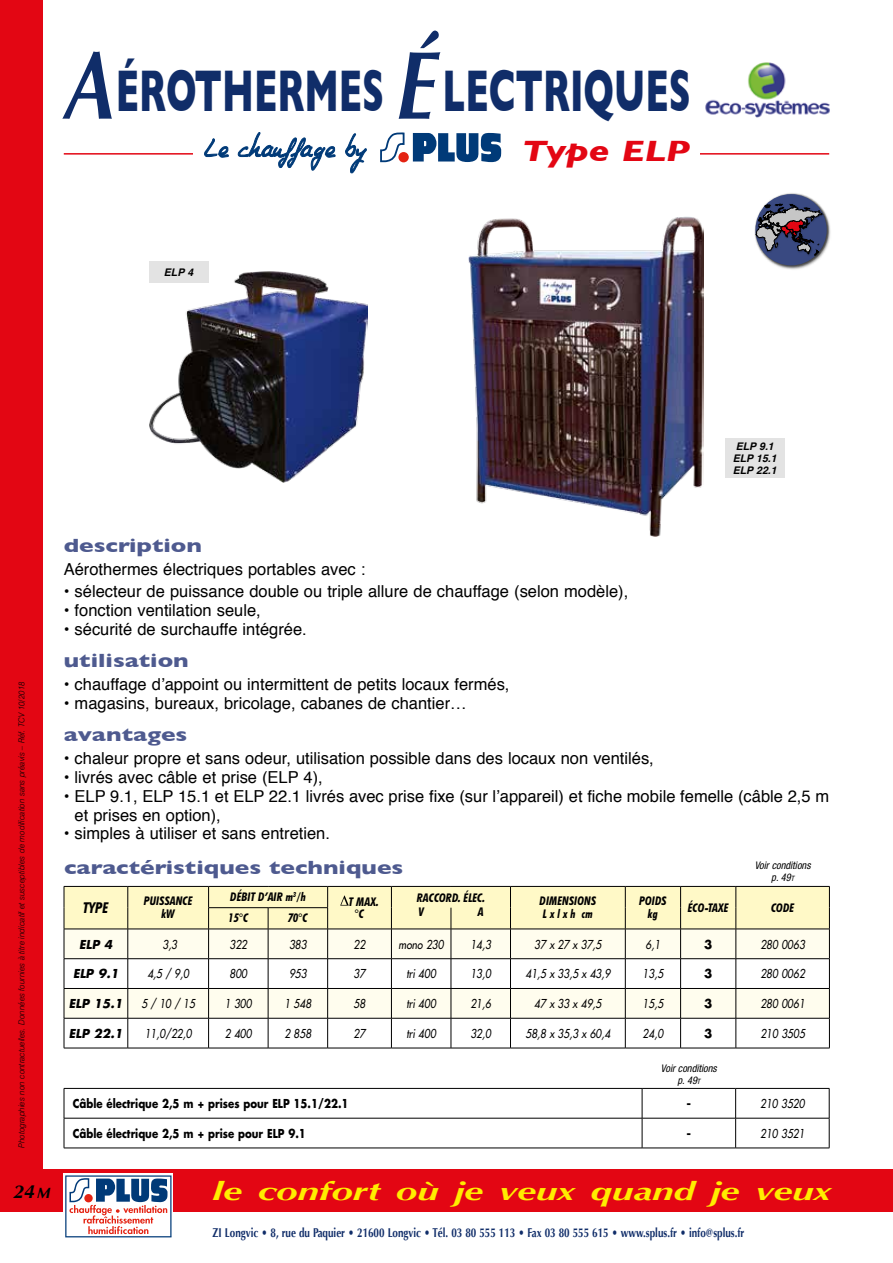
<style>
.page{position:relative;width:893px;height:1263px;background:#fff}
.page>*{position:absolute;margin:0;border:0;box-sizing:border-box;transform-origin:0 0}
.t1{font:700 60px "Gill Sans";color:#102d69;scale:.6 1}
.t2{font:italic 700 30px "Gill Sans";color:#e30613;scale:1.25 1}
.t3{font:italic 700 25.5px "Optima";color:#ffed00;scale:1.5 1}
.t4{font:700 19.5px "Gill Sans";color:#4e5a8f;scale:1.25 1}
.t5{font:italic 700 19.2px "Optima";color:#000}
.t6{font:16.5px/18.8px "Helvetica";color:#000}
.t7{font:italic 700 condensed 15px "Futura BT";color:#000}
.t8{font:700 12.75px "Optima";color:#102d69;scale:.78 1}
.t9{font:italic 12px "Futura";color:#000;scale:.85 1}
.t10{font:italic 700 condensed 12px/12.3px "Futura BT";color:#000;text-align:center}
.t11{font:700 12px "Futura";color:#000;scale:.85 1}
.t12{font:italic 700 12px "Futura";color:#000}
.t13{font:700 12px "Futura";color:#000}
.t14{font:italic condensed 10.5px/12px "Helvetica Neue";color:#000;text-align:center}
.t15{font:italic 700 10.5px/12px "Helvetica";color:#000}
.t16{font:italic 300 8.25px "Swiss 721 BT";letter-spacing:-.005em;color:#000}
.s1{font-family:"Optima";font-style:italic;font-size:97.5px}
.s2{font-size:7.35px}
.s3{font-size:15px}
</style>
<div class="page">
<div style="left:0;top:0;width:43px;height:1212px;background:#e30613"></div>
<hr style="left:64px;top:153px;width:765px;height:2px;background:#e30613">
<div style="left:64px;top:1174px;width:109px;height:65px;background:#93abc5"></div>
<svg style="left:43px;top:1169px;width:850px;height:68px"></svg>
<svg style="left:512px;top:153px;width:187px;height:2px"></svg>
<hr style="left:64px;top:1048px;width:64px;height:1px;background:#000">
<hr style="left:128px;top:1048px;width:81px;height:1px;background:#000">
<hr style="left:209px;top:1048px;width:59px;height:1px;background:#000">
<hr style="left:268px;top:1048px;width:60px;height:1px;background:#000">
<hr style="left:328px;top:1048px;width:63px;height:1px;background:#000">
<hr style="left:391px;top:1048px;width:60px;height:1px;background:#000">
<hr style="left:451px;top:1048px;width:59px;height:1px;background:#000">
<hr style="left:510px;top:1048px;width:115px;height:1px;background:#000">
<hr style="left:625px;top:1048px;width:56px;height:1px;background:#000">
<hr style="left:681px;top:1048px;width:55px;height:1px;background:#000">
<hr style="left:736px;top:1048px;width:94px;height:1px;background:#000">
<svg style="left:64px;top:886px;width:766px;height:162px"></svg>
<hr style="left:64px;top:1088px;width:578px;height:1px;background:#000">
<svg style="left:64px;top:1089px;width:1px;height:29px"></svg>
<hr style="left:642px;top:1088px;width:94px;height:1px;background:#000">
<svg style="left:642px;top:1089px;width:1px;height:29px"></svg>
<hr style="left:736px;top:1088px;width:93px;height:1px;background:#000">
<svg style="left:735px;top:1089px;width:1px;height:29px"></svg>
<svg style="left:829px;top:1089px;width:1px;height:29px"></svg>
<hr style="left:64px;top:1118px;width:578px;height:1px;background:#000">
<hr style="left:64px;top:1118px;width:1px;height:30px;background:#000">
<hr style="left:642px;top:1118px;width:94px;height:1px;background:#000">
<hr style="left:642px;top:1118px;width:1px;height:30px;background:#000">
<hr style="left:736px;top:1118px;width:93px;height:1px;background:#000">
<hr style="left:735px;top:1118px;width:1px;height:30px;background:#000">
<hr style="left:829px;top:1118px;width:1px;height:30px;background:#000">
<hr style="left:64px;top:1148px;width:578px;height:1px;background:#000">
<hr style="left:642px;top:1148px;width:94px;height:1px;background:#000">
<hr style="left:736px;top:1148px;width:93px;height:1px;background:#000">
<div style="left:725px;top:438px;width:59px;height:40px;background:#e3e3e3"></div>
<img style="left:705px;top:62px;width:125px;height:56px">
<img style="left:149px;top:271px;width:218px;height:211px">
<img style="left:468px;top:217px;width:235px;height:320px">
<div style="left:193px;top:123px;width:319px;height:60px;background:#fff"></div>
<svg style="left:380px;top:132px;width:25px;height:31px"></svg>
<div style="left:398px;top:152px;width:11px;height:10px;background:#e42313;border-radius:50%"></div>
<svg style="left:413px;top:132px;width:88px;height:30px"></svg>
<svg style="left:204px;top:138px;width:25px;height:20px"></svg>
<svg style="left:238px;top:132px;width:98px;height:39px"></svg>
<svg style="left:345px;top:133px;width:22px;height:40px"></svg>
<div style="left:754px;top:193px;width:78px;height:78px;background:#000;opacity:.5"></div>
<img style="left:754px;top:193px;width:75px;height:75px">
<svg style="left:755px;top:194px;width:72px;height:71px;background:#6d6e87"></svg>
<svg style="left:149px;top:261px;width:59px;height:22px"></svg>
<h1 class="t1" style="left:64px;top:43px;width:1046px"><span class="s1">A</span>ÉROTHERMES <span class="s1">É</span>LECTRIQUES</h1>
<h2 class="t2" style="left:521px;top:133px;width:137px">Type ELP</h2>
<p class="t15" style="left:164px;top:266px;width:31px">ELP 4</p>
<p class="t15" style="left:733px;top:440px;width:45px">ELP 9.1<br>ELP 15.1<br>ELP 22.1</p>
<p class="t4" style="left:64px;top:530px;width:112px">description</p>
<p class="t6" style="left:64px;top:560px;width:303px">Aérothermes électriques portables avec :</p>
<p class="t6" style="left:64px;top:582px;width:566px">• sélecteur de puissance double ou triple allure de chauffage (selon modèle),</p>
<p class="t6" style="left:64px;top:601px;width:199px">• fonction ventilation seule,</p>
<p class="t6" style="left:64px;top:620px;width:245px">• sécurité de surchauffe intégrée.</p>
<p class="t4" style="left:64px;top:645px;width:102px">utilisation</p>
<p class="t6" style="left:64px;top:675px;width:447px">• chauffage d’appoint ou intermittent de petits locaux fermés,</p>
<p class="t6" style="left:64px;top:694px;width:404px">• magasins, bureaux, bricolage, cabanes de chantier…</p>
<p class="t4" style="left:64px;top:719px;width:100px">avantages</p>
<p class="t6" style="left:64px;top:750px;width:592px">• chaleur propre et sans odeur, utilisation possible dans des locaux non ventilés,</p>
<p class="t6" style="left:64px;top:768px;width:261px">• livrés avec câble et prise (ELP 4),</p>
<p class="t6" style="left:75px;top:787px;width:756px;text-indent:-11px">• ELP 9.1, ELP 15.1 et ELP 22.1 livrés avec prise fixe (sur l’appareil) et fiche mobile femelle (câble 2,5 m et prises en option),</p>
<p class="t6" style="left:64px;top:825px;width:268px">• simples à utiliser et sans entretien.</p>
<p class="t4" style="left:64px;top:852px;width:273px">caractéristiques techniques</p>
<p class="t14" style="left:755px;top:859px;width:57px">Voir conditions p. 49<span class="s2">t</span></p>
<p class="t7" style="left:83px;top:898px;width:27px">TYPE</p>
<p class="t10" style="left:144px;top:895px;width:50px">PUISSANCE kW</p>
<p class="t16" style="left:16px;top:1148px;width:468px;rotate:-90deg">Photographies non contractuelles. Données fournies à titre indicatif et susceptibles de modification sans préavis – Réf. TCV 10/2018</p>
<p class="t5" style="left:13px;top:1180px;width:38px">24<span class="s3">M</span></p>
<h3 class="t3" style="left:213px;top:1176px;width:414px">le confort où je veux quand je veux</h3>
<p class="t8" style="left:213px;top:1226px;width:683px">ZI Longvic • 8, rue du Paquier • 21600 Longvic • Tél. 03 80 555 113 • Fax 03 80 555 615 • www.splus.fr • info@splus.fr</p>
<p class="t10" style="left:230px;top:890px;width:77px">DÉBIT D’AIR m<sup>3</sup>/h</p>
<p class="t10" style="left:417px;top:892px;width:70px">RACCORD. ÉLEC.</p>
<p class="t10" style="left:540px;top:895px;width:58px;text-align:left">DIMENSIONS<br>L x l x h cm</p>
<p class="t10" style="left:639px;top:895px;width:29px">POIDS kg</p>
<p class="t10" style="left:688px;top:901px;width:42px">ÉCO-TAXE</p>
<p class="t10" style="left:771px;top:901px;width:25px">CODE</p>
<p class="t10" style="left:355px;top:895px;width:25px;text-align:left;text-indent:-6px">T MAX. °C</p>
<p class="t10" style="left:418px;top:905px;width:7px">V</p>
<p class="t10" style="left:478px;top:905px;width:7px">A</p>
<p class="t10" style="left:228px;top:912px;width:21px">15°C</p>
<p class="t10" style="left:288px;top:912px;width:21px">70°C</p>
<p class="t12" style="left:79px;top:936px;width:35px">ELP 4</p>
<p class="t9" style="left:162px;top:936px;width:19px">3,3</p>
<p class="t9" style="left:229px;top:936px;width:22px">322</p>
<p class="t9" style="left:289px;top:936px;width:22px">383</p>
<p class="t9" style="left:354px;top:936px;width:15px">22</p>
<p class="t9" style="left:399px;top:936px;width:55px">mono 230</p>
<p class="t9" style="left:470px;top:936px;width:26px">14,3</p>
<p class="t9" style="left:534px;top:936px;width:81px">37 x 27 x 37,5</p>
<p class="t9" style="left:646px;top:936px;width:19px">6,1</p>
<p class="t13" style="left:704px;top:936px;width:10px">3</p>
<p class="t9" style="left:760px;top:936px;width:54px">280 0063</p>
<p class="t12" style="left:73px;top:965px;width:47px">ELP 9.1</p>
<p class="t9" style="left:147px;top:966px;width:50px">4,5 / 9,0</p>
<p class="t9" style="left:229px;top:966px;width:22px">800</p>
<p class="t9" style="left:289px;top:966px;width:22px">953</p>
<p class="t9" style="left:354px;top:966px;width:15px">37</p>
<p class="t9" style="left:406px;top:966px;width:36px">tri 400</p>
<p class="t9" style="left:470px;top:966px;width:26px">13,0</p>
<p class="t9" style="left:525px;top:966px;width:101px">41,5 x 33,5 x 43,9</p>
<p class="t9" style="left:643px;top:966px;width:26px">13,5</p>
<p class="t13" style="left:704px;top:965px;width:10px">3</p>
<p class="t9" style="left:760px;top:966px;width:54px">280 0062</p>
<p class="t12" style="left:69px;top:995px;width:55px">ELP 15.1</p>
<p class="t9" style="left:141px;top:996px;width:65px">5 / 10 / 15</p>
<p class="t9" style="left:225px;top:996px;width:33px">1 300</p>
<p class="t9" style="left:284px;top:996px;width:33px">1 548</p>
<p class="t9" style="left:354px;top:996px;width:15px">58</p>
<p class="t9" style="left:406px;top:996px;width:36px">tri 400</p>
<p class="t9" style="left:470px;top:996px;width:26px">21,6</p>
<p class="t9" style="left:534px;top:996px;width:81px">47 x 33 x 49,5</p>
<p class="t9" style="left:643px;top:996px;width:26px">15,5</p>
<p class="t13" style="left:704px;top:995px;width:10px">3</p>
<p class="t9" style="left:760px;top:996px;width:54px">280 0061</p>
<p class="t12" style="left:69px;top:1025px;width:55px">ELP 22.1</p>
<p class="t9" style="left:145px;top:1026px;width:57px">11,0/22,0</p>
<p class="t9" style="left:225px;top:1026px;width:33px">2 400</p>
<p class="t9" style="left:284px;top:1026px;width:33px">2 858</p>
<p class="t9" style="left:354px;top:1026px;width:15px">27</p>
<p class="t9" style="left:406px;top:1026px;width:36px">tri 400</p>
<p class="t9" style="left:470px;top:1026px;width:26px">32,0</p>
<p class="t9" style="left:525px;top:1026px;width:101px">58,8 x 35,3 x 60,4</p>
<p class="t9" style="left:643px;top:1026px;width:26px">24,0</p>
<p class="t13" style="left:704px;top:1025px;width:10px">3</p>
<p class="t9" style="left:760px;top:1026px;width:54px">210 3505</p>
<p class="t14" style="left:661px;top:1062px;width:57px">Voir conditions p. 49<span class="s2">t</span></p>
<p class="t11" style="left:73px;top:1095px;width:326px">Câble électrique 2,5 m + prises pour ELP 15.1/22.1</p>
<p class="t13" style="left:686px;top:1095px;width:6px">-</p>
<p class="t9" style="left:760px;top:1096px;width:54px">210 3520</p>
<p class="t11" style="left:73px;top:1125px;width:276px">Câble électrique 2,5 m + prise pour ELP 9.1</p>
<p class="t13" style="left:686px;top:1125px;width:6px">-</p>
<p class="t9" style="left:760px;top:1125px;width:54px">210 3521</p>
</div>
